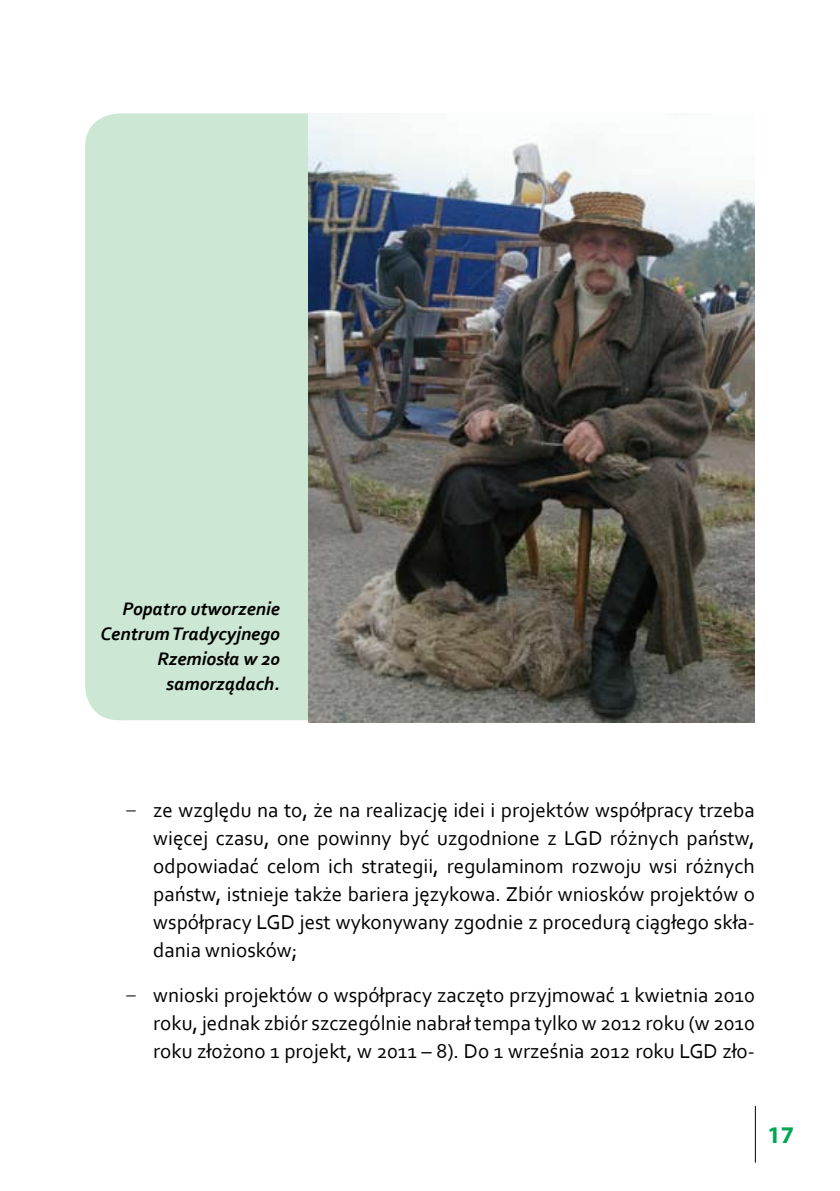
<style>
.page{position:relative;width:840px;height:1191px;background:#fff}
.page>*{position:absolute;margin:0;border:0;box-sizing:border-box;transform-origin:0 0}
.t1{font:700 24px "Myriad Pro";color:#00a651}
.t2{font:21px/28px "Corbel";color:#000;text-align:justify}
.t3{font:italic 700 19px/25px "Corbel";color:#000;text-align:right}
.s1{font-family:"Courier New"}
</style>
<div class="page">
<hr style="left:754px;top:1106px;width:1px;height:56px;background:#000">
<div style="left:85px;top:113px;width:275px;height:607px;background:#cce7d3;border-radius:34px"></div>
<img style="left:308px;top:113px;width:446px;height:609px">
<p class="t3" style="left:100px;top:596px;width:181px">Popatro utworzenie<br>Centrum Tradycyjnego<br>Rzemiosła w 20 samorządach.</p>
<p class="t2" style="left:153px;top:795px;width:602px;text-indent:-28px"><span class="s1">−</span> ze względu na to, że na realizację idei i projektów współpracy trzeba więcej czasu, one powinny być uzgodnione z LGD różnych państw, odpowiadać celom ich strategii, regulaminom rozwoju wsi różnych państw, istnieje także bariera językowa. Zbiór wniosków projektów o współpracy LGD jest wykonywany zgodnie z procedurą ciągłego skła&shy;dania wniosków;</p>
<p class="t2" style="left:153px;top:980px;width:602px;text-indent:-28px"><span class="s1">−</span> wnioski projektów o współpracy zaczęto przyjmować 1 kwietnia 2010 roku, jednak zbiór szczególnie nabrał tempa tylko w 2012 roku (w 2010 roku złożono 1 projekt, w 2011 – 8). Do 1 września 2012 roku LGD zło-</p>
<p class="t1" style="left:767px;top:1119px;width:28px">17</p>
</div>
